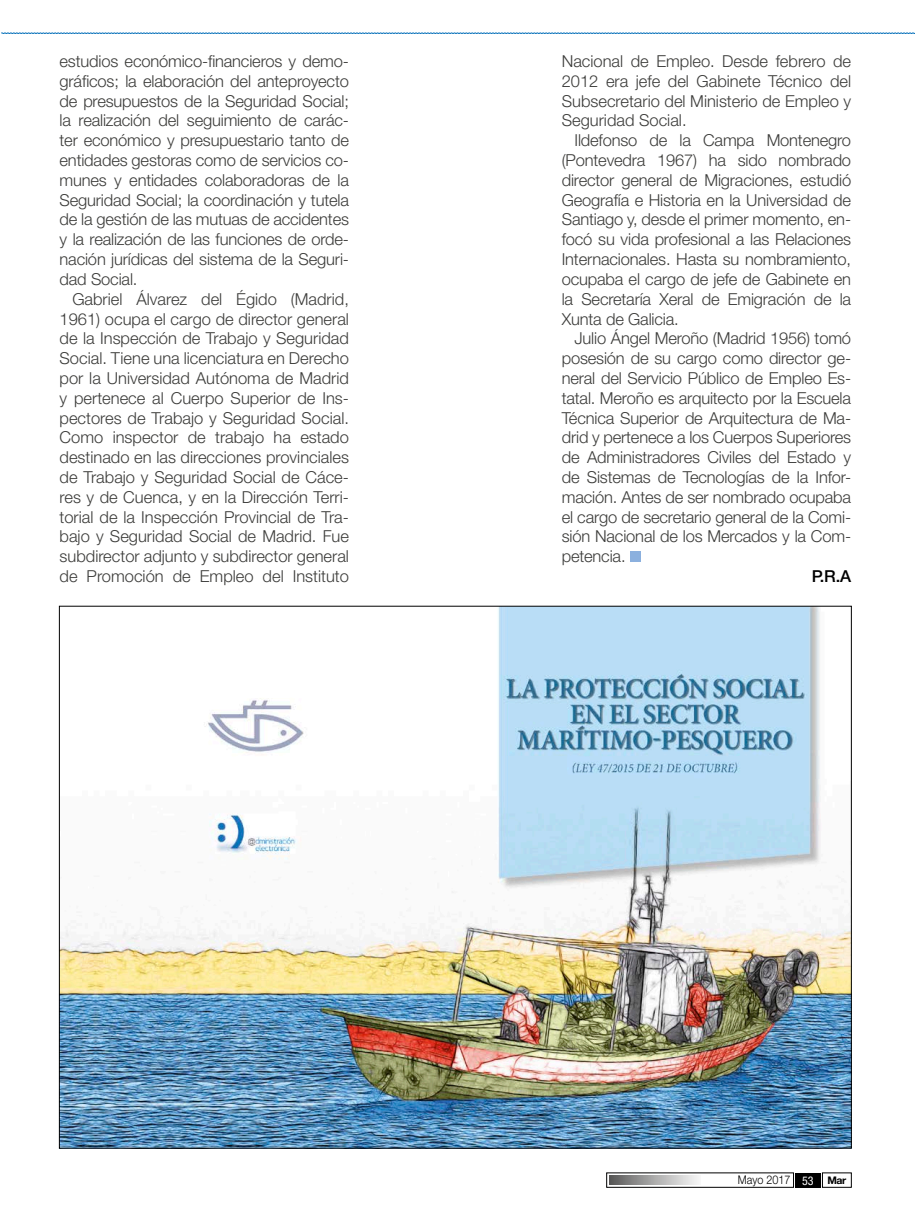
<style>
.page{position:relative;width:915px;height:1212px;background:#fff}
.page>*{position:absolute;margin:0;border:0;box-sizing:border-box;transform-origin:0 0}
.Texto{font:300 16.5px/19.8px "Helvetica Neue LT Std";letter-spacing:-.01em;color:#3c3c3a;text-align:justify}
.Texto-2{font:500 16.5px "Helvetica Neue LT Std";color:#000}
.t1{font:300 12px "Helvetica Neue LT Std";color:#000;scale:.9 1}
.s1{font-weight:400;font-stretch:condensed;color:#fff}
.s2{font-weight:700;font-size:10.5px}
</style>
<div class="page">
<svg style="left:1px;top:33px;width:913px;height:1px"></svg>
<svg style="left:609px;top:1176px;width:90px;height:8px"></svg>
<div style="left:795px;top:1172px;width:25px;height:15px;background:#000"></div>
<div style="left:629px;top:551px;width:11px;height:11px;background:#8bb0de"></div>
<img style="left:61px;top:608px;width:788px;height:538px">
<p class="Texto" style="left:60px;top:51px;width:291px">estudios económico-financieros y demo&shy;gráficos; la elaboración del anteproyecto de presupuestos de la Seguridad Social; la realización del seguimiento de carác&shy;ter económico y presupuestario tanto de entidades gestoras como de servicios co&shy;munes y entidades colaboradoras de la Seguridad Social; la coordinación y tutela de la gestión de las mutuas de accidentes y la realización de las funciones de orde&shy;nación jurídicas del sistema de la Seguri&shy;dad Social.</p>
<p class="Texto" style="left:60px;top:289px;width:291px;text-indent:13px">Gabriel Álvarez del Égido (Madrid, 1961) ocupa el cargo de director general de la Inspección de Trabajo y Seguridad Social. Tiene una licenciatura en Derecho por la Universidad Autónoma de Madrid y pertenece al Cuerpo Superior de Ins&shy;pectores de Trabajo y Seguridad Social.<br>Como inspector de trabajo ha estado destinado en las direcciones provinciales de Trabajo y Seguridad Social de Cáce&shy;res y de Cuenca, y en la Dirección Terri&shy;torial de la Inspección Provincial de Tra&shy;bajo y Seguridad Social de Madrid. Fue subdirector adjunto y subdirector general de Promoción de Empleo del Instituto</p>
<p class="Texto" style="left:561px;top:51px;width:291px">Nacional de Empleo. Desde febrero de 2012 era jefe del Gabinete Técnico del Subsecretario del Ministerio de Empleo y Seguridad Social.</p>
<p class="Texto" style="left:561px;top:130px;width:291px;text-indent:13px">Ildefonso de la Campa Montenegro (Pontevedra 1967) ha sido nombrado director general de Migraciones, estudió Geografía e Historia en la Universidad de Santiago y, desde el primer momento, en&shy;focó su vida profesional a las Relaciones Internacionales. Hasta su nombramiento, ocupaba el cargo de jefe de Gabinete en la Secretaría Xeral de Emigración de la Xunta de Galicia.</p>
<p class="Texto" style="left:561px;top:328px;width:291px;text-indent:13px">Julio Ángel Meroño (Madrid 1956) tomó posesión de su cargo como director ge&shy;neral del Servicio Público de Empleo Es&shy;tatal. Meroño es arquitecto por la Escuela Técnica Superior de Arquitectura de Ma&shy;drid y pertenece a los Cuerpos Superiores de Administradores Civiles del Estado y de Sistemas de Tecnologías de la Infor&shy;mación. Antes de ser nombrado ocupaba el cargo de secretario general de la Comi&shy;sión Nacional de los Mercados y la Com&shy;petencia.</p>
<p class="Texto-2" style="left:811px;top:566px;width:41px">P.R.A</p>
<p class="t1" style="left:737px;top:1173px;width:122px">Mayo 2017 <span class="s1">53</span> <span class="s2">Mar</span></p>
</div>
